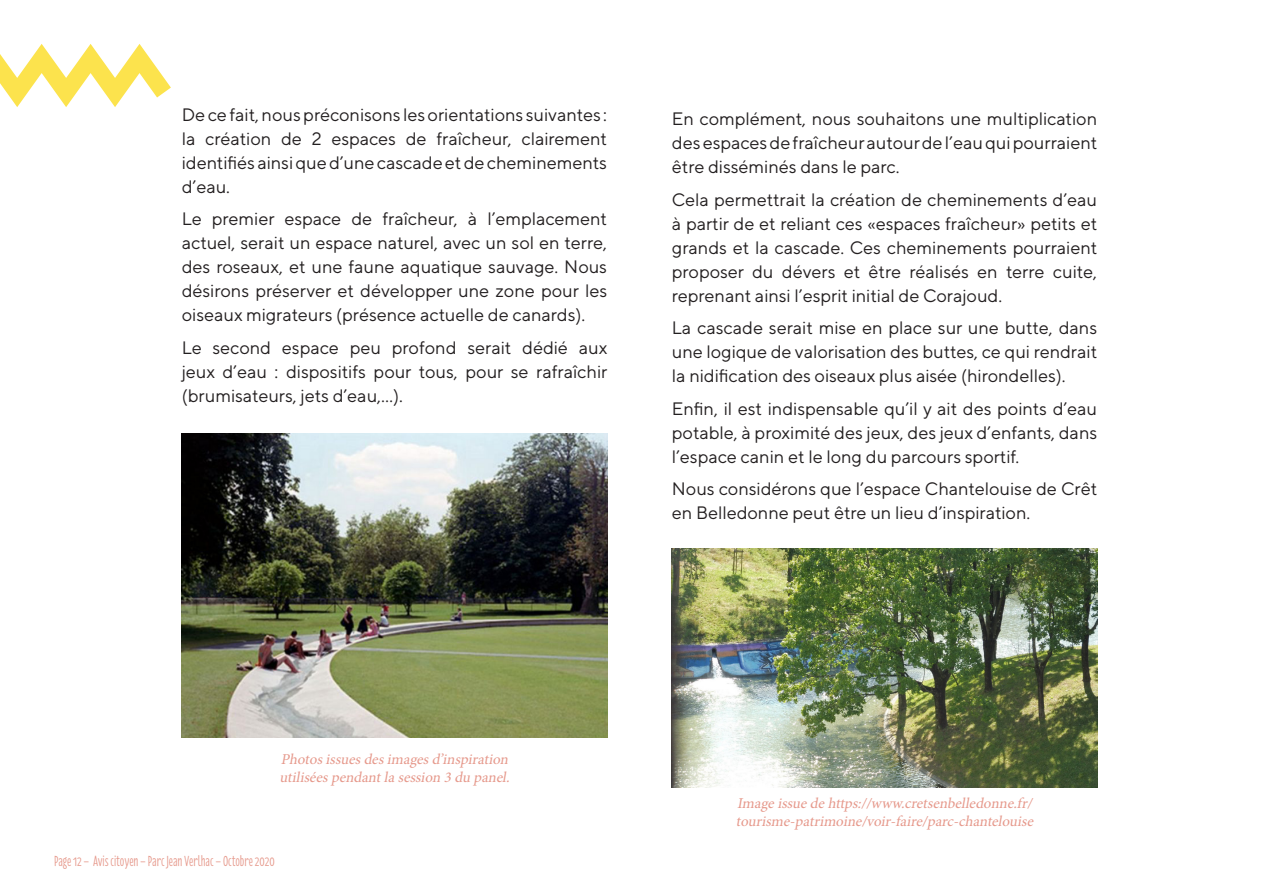
<style>
.page{position:relative;width:1263px;height:893px;background:#fff}
.page>*{position:absolute;margin:0;border:0;box-sizing:border-box;transform-origin:0 0}
.t1{font:18px/24px "TT Norms Pro";color:#231f20;text-align:justify}
.t2{font:italic 15px/18px "Minion Pro";color:#e6998c}
.t3{font:15px "Florence";color:#e6998c}
</style>
<div class="page">
<svg style="left:0;top:44px;width:170px;height:63px"></svg>
<img style="left:672px;top:548px;width:425px;height:239px">
<img style="left:182px;top:434px;width:425px;height:304px">
<p class="t1" style="left:182px;top:102px;width:427px">De ce fait, nous préconisons les orientations suivantes : la création de 2 espaces de fraîcheur, clairement identifiés ainsi que d’une cascade et de cheminements d’eau.</p>
<p class="t1" style="left:182px;top:206px;width:427px">Le premier espace de fraîcheur, à l’emplacement actuel, serait un espace naturel, avec un sol en terre, des roseaux, et une faune aquatique sauvage. Nous désirons préserver et développer une zone pour les oiseaux migrateurs (présence actuelle de canards).</p>
<p class="t1" style="left:182px;top:335px;width:427px">Le second espace peu profond serait dédié aux jeux d’eau : dispositifs pour tous, pour se rafraîchir (brumisateurs, jets d’eau,...).</p>
<p class="t1" style="left:672px;top:106px;width:427px">En complément, nous souhaitons une multiplication des espaces de fraîcheur autour de l’eau qui pourraient être disséminés dans le parc.</p>
<p class="t1" style="left:672px;top:187px;width:427px">Cela permettrait la création de cheminements d’eau à partir de et reliant ces «espaces fraîcheur» petits et grands et la cascade. Ces cheminements pourraient proposer du dévers et être réalisés en terre cuite, reprenant ainsi l’esprit initial de Corajoud.</p>
<p class="t1" style="left:672px;top:315px;width:427px">La cascade serait mise en place sur une butte, dans une logique de valorisation des buttes, ce qui rendrait la nidification des oiseaux plus aisée (hirondelles).</p>
<p class="t1" style="left:672px;top:396px;width:427px">Enfin, il est indispensable qu’il y ait des points d’eau potable, à proximité des jeux, des jeux d’enfants, dans l’espace canin et le long du parcours sportif.</p>
<p class="t1" style="left:672px;top:476px;width:427px">Nous considérons que l’espace Chantelouise de Crêt en Belledonne peut être un lieu d’inspiration.</p>
<p class="t2" style="left:281px;top:750px;width:232px">Photosissuesdesimagesd’inspiration</p>
<p class="t2" style="left:279px;top:768px;width:235px">utiliséespendantlasession 3 du panel.</p>
<p class="t3" style="left:54px;top:849px;width:222px">Page 12 – Avis citoyen – Parc Jean Verlhac – Octobre 2020</p>
<p class="t2" style="left:736px;top:794px;width:302px">Imageissuedehttps://www.cretsenbelledonne.fr/ tourisme-patrimoine/voir-faire/parc-chantelouise</p>
</div>
